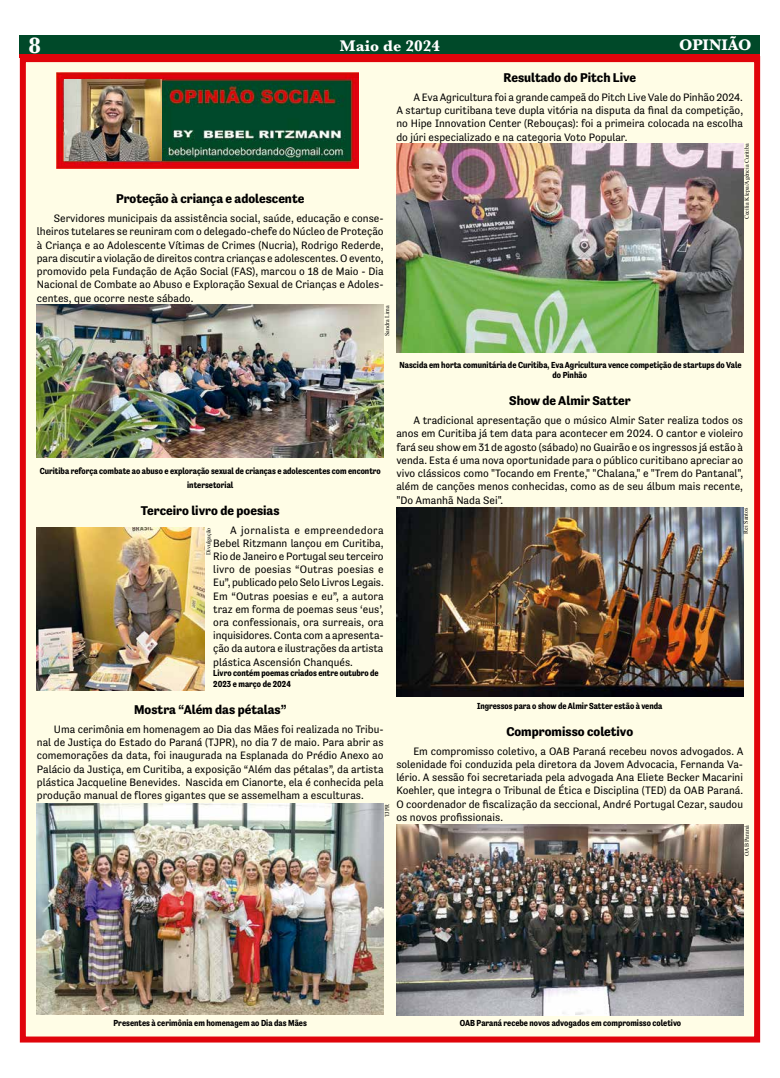
<style>
.page{position:relative;width:780px;height:1078px;background:#fff}
.page>*{position:absolute;margin:0;border:0;box-sizing:border-box;transform-origin:0 0}
.t1{font:700 23px "Baskerville";color:#fff}
.t2{font:700 16px "Baskerville";color:#fff}
.t3{font:700 13px "Tenso";color:#000}
.t4{font:11px/13.2px "Tenso";color:#000;text-align:justify}
.t5{font:700 9px/10.8px "Tenso";color:#000;text-align:center;scale:.9 1}
.t6{font:6px "Times New Roman";color:#000}
</style>
<div class="page">
<div style="left:20px;top:35px;width:740px;height:20px;background:#004929"></div>
<div style="left:20px;top:56px;width:740px;height:986px;background:#fffde6;border:6px solid #e0040b"></div>
<img style="left:57px;top:72px;width:301px;height:96px">
<hr style="left:20px;top:55px;width:740px;height:3px;background:#e0040b">
<img style="left:65px;top:80px;width:97px;height:81px">
<img style="left:37px;top:305px;width:346px;height:152px">
<img style="left:37px;top:527px;width:168px;height:163px">
<img style="left:37px;top:803px;width:346px;height:211px">
<img style="left:396px;top:143px;width:347px;height:209px">
<img style="left:396px;top:507px;width:347px;height:189px">
<img style="left:396px;top:824px;width:347px;height:190px">
<h1 class="t1" style="left:28px;top:29px;width:14px">8</h1>
<h2 class="t2" style="left:340px;top:35px;width:102px">Maio de 2024</h2>
<h2 class="t2" style="left:679px;top:34px;width:74px">OPINIÃO</h2>
<p class="t3" style="left:503px;top:70px;width:134px">Resultado do Pitch Live</p>
<p class="t4" style="left:396px;top:91px;width:348px;text-indent:17px">A Eva Agricultura foi a grande campeã do Pitch Live Vale do Pinhão 2024.<br>A startup curitibana teve dupla vitória na disputa da final da competição, no Hipe Innovation Center (Rebouças): foi a primeira colocada na escolha do júri especializado e na categoria Voto Popular.</p>
<p class="t6" style="left:742px;top:219px;width:77px;rotate:-90deg">Cecília Klepa/Agência Curitiba</p>
<p class="t3" style="left:116px;top:191px;width:190px">Proteção à criança e adolescente</p>
<p class="t4" style="left:37px;top:212px;width:348px;text-indent:17px">Servidores municipais da assistência social, saúde, educação e conse&shy;lheiros tutelares se reuniram com o delegado-chefe do Núcleo de Proteção à Criança e ao Adolescente Vítimas de Crimes (Nucria), Rodrigo Rederde, para discutir a violação de direitos contra crianças e adolescentes. O evento, promovido pela Fundação de Ação Social (FAS), marcou o 18 de Maio - Dia Nacional de Combate ao Abuso e Exploração Sexual de Crianças e Adoles&shy;centes, que ocorre neste sábado.</p>
<p class="t6" style="left:383px;top:336px;width:32px;rotate:-90deg">Sandra Lima</p>
<p class="t5" style="left:399px;top:359px;width:381px">Nascida em horta comunitária de Curitiba, Eva Agricultura vence competição de startups do Vale do Pinhão</p>
<p class="t3" style="left:509px;top:393px;width:123px">Show de Almir Satter</p>
<p class="t4" style="left:396px;top:414px;width:348px;text-indent:17px">A tradicional apresentação que o músico Almir Sater realiza todos os anos em Curitiba já tem data para acontecer em 2024. O cantor e violeiro fará seu show em 31 de agosto (sábado) no Guairão e os ingressos já estão à venda. Esta é uma nova oportunidade para o público curitibano apreciar ao vivo clássicos como "Tocando em Frente," "Chalana," e "Trem do Pantanal", além de canções menos conhecidas, como as de seu álbum mais recente, "Do Amanhã Nada Sei".</p>
<p class="t5" style="left:40px;top:464px;width:380px;line-height:13.2px">Curitiba reforça combate ao abuso e exploração sexual de crianças e adolescentes com encontro intersetorial</p>
<p class="t3" style="left:141px;top:502px;width:140px">Terceiro livro de poesias</p>
<p class="t4" style="left:213px;top:523px;width:172px;text-indent:17px">A jornalista e empreendedora Bebel Ritzmann lançou em Curitiba, Rio de Janeiro e Portugal seu terceiro livro de poesias “Outras poesias e Eu”, publicado pelo Selo Livros Legais.<br>Em “Outras poesias e eu”, a autora traz em forma de poemas seus ‘eus’, ora confessionais, ora surreais, ora inquisidores. Conta com a apresenta&shy;ção da autora e ilustrações da artista plástica Ascensión Chanqués.</p>
<p class="t5" style="left:213px;top:667px;width:185px;text-align:left">Livro contém poemas criados entre outubro de<br>2023 e março de 2024</p>
<p class="t3" style="left:134px;top:702px;width:154px">Mostra “Além das pétalas”</p>
<p class="t4" style="left:37px;top:722px;width:348px;text-indent:17px">Uma cerimônia em homenagem ao Dia das Mães foi realizada no Tribu&shy;nal de Justiça do Estado do Paraná (TJPR), no dia 7 de maio. Para abrir as comemorações da data, foi inaugurada na Esplanada do Prédio Anexo ao Palácio da Justiça, em Curitiba, a exposição “Além das pétalas”, da artista plástica Jacqueline Benevides. Nascida em Cianorte, ela é conhecida pela produção manual de flores gigantes que se assemelham a esculturas.</p>
<p class="t6" style="left:741px;top:533px;width:27px;rotate:-90deg">Rei Santos</p>
<p class="t6" style="left:204px;top:555px;width:29px;rotate:-90deg">Divulgação</p>
<p class="t5" style="left:477px;top:700px;width:207px">Ingressos para o show de Almir Satter estão à venda</p>
<p class="t3" style="left:506px;top:723px;width:128px">Compromisso coletivo</p>
<p class="t4" style="left:396px;top:744px;width:348px;text-indent:17px">Em compromisso coletivo, a OAB Paraná recebeu novos advogados. A solenidade foi conduzida pela diretora da Jovem Advocacia, Fernanda Va&shy;lério. A sessão foi secretariada pela advogada Ana Eliete Becker Macarini Koehler, que integra o Tribunal de Ética e Disciplina (TED) da OAB Paraná.<br>O coordenador de fiscalização da seccional, André Portugal Cezar, saudou os novos profissionais.</p>
<p class="t6" style="left:383px;top:817px;width:15px;rotate:-90deg">TJPR</p>
<p class="t5" style="left:113px;top:1017px;width:216px">Presentes à cerimônia em homenagem ao Dia das Mães</p>
<p class="t6" style="left:742px;top:855px;width:32px;rotate:-90deg">OAB Paraná</p>
<p class="t5" style="left:460px;top:1017px;width:247px">OAB Paraná recebe novos advogados em compromisso coletivo</p>
</div>
